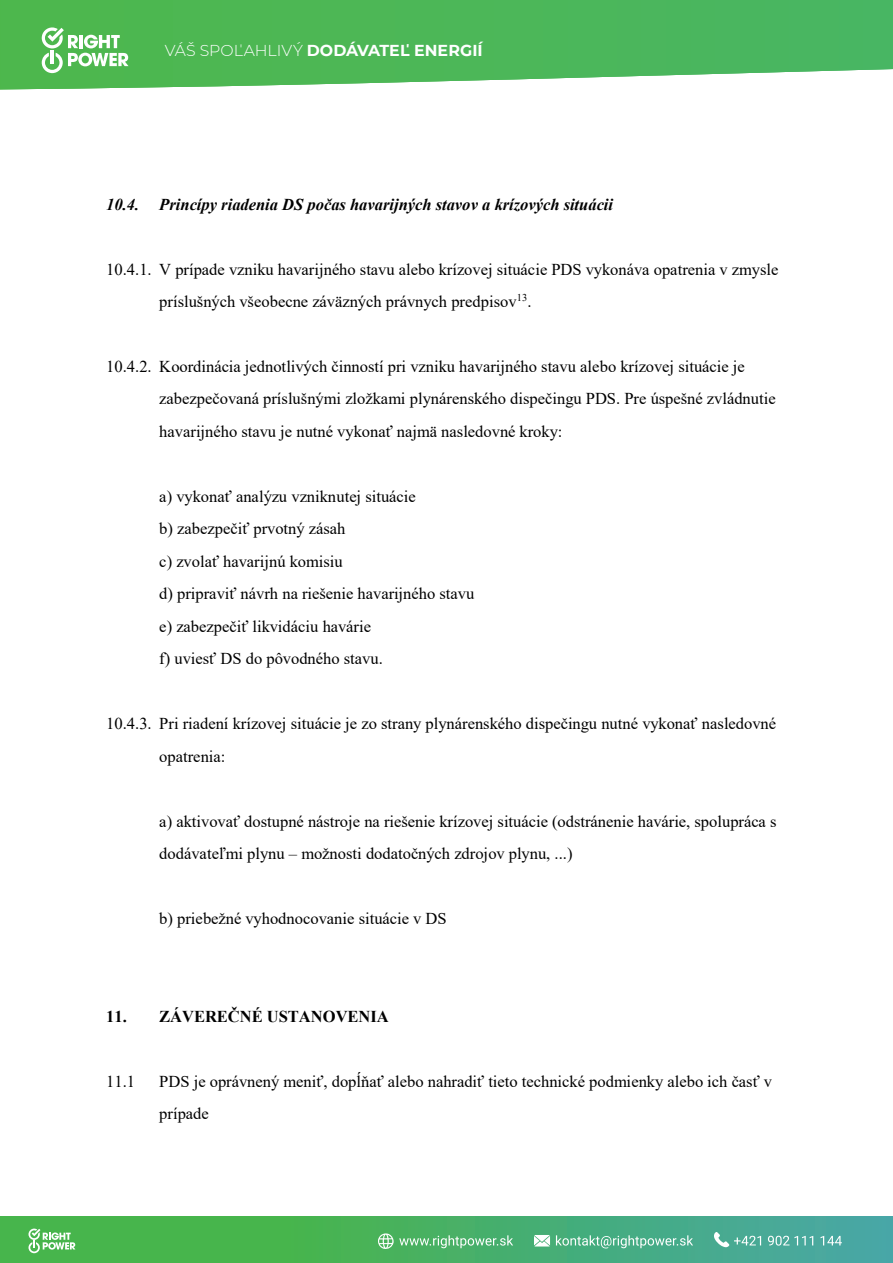
<style>
.page{position:relative;width:893px;height:1263px;background:#fff}
.page>*{position:absolute;margin:0;border:0;box-sizing:border-box;transform-origin:0 0}
.t1{font:16.5px/32.5px "Times New Roman";color:#000}
.t2{font:italic 700 16.5px "Times New Roman";color:#000}
.t3{font:700 16.5px "Times New Roman";letter-spacing:-.005em;color:#000}
.t4{font:700 15.9px "Montserrat";letter-spacing:.005em;color:#fff}
.s1{font-weight:300;font-size:15.75px}
</style>
<div class="page">
<svg style="left:0;top:0;width:893px;height:89px;background:#5dbd68"></svg>
<svg style="left:42px;top:27px;width:87px;height:46px"></svg>
<svg style="left:0;top:1217px;width:893px;height:46px;background:#47b06a"></svg>
<svg style="left:28px;top:1228px;width:47px;height:25px"></svg>
<svg style="left:378px;top:1233px;width:135px;height:17px;background:#6abe81"></svg>
<svg style="left:534px;top:1235px;width:16px;height:11px"></svg>
<svg style="left:556px;top:1235px;width:137px;height:13px;background:#70bfa0"></svg>
<svg style="left:714px;top:1232px;width:128px;height:15px;background:#69b8aa"></svg>
<p class="t4" style="left:165px;top:39px;width:319px"><span class="s1">VÁŠ SPOĽAHLIVÝ</span> DODÁVATEĽ ENERGIÍ</p>
<p class="t2" style="left:106px;top:193px;width:509px">10.4. Princípy riadenia DS počas havarijných stavov a krízových situácii</p>
<p class="t1" style="left:159px;top:252px;width:621px;text-indent:-53px">10.4.1. V prípade vzniku havarijného stavu alebo krízovej situácie PDS vykonáva opatrenia v zmysle príslušných všeobecne záväzných právnych predpisov<sup>13</sup>.</p>
<p class="t1" style="left:159px;top:350px;width:618px;text-indent:-53px">10.4.2. Koordinácia jednotlivých činností pri vzniku havarijného stavu alebo krízovej situácie je zabezpečovaná príslušnými zložkami plynárenského dispečingu PDS. Pre úspešné zvládnutie havarijného stavu je nutné vykonať najmä nasledovné kroky:</p>
<p class="t1" style="left:159px;top:480px;width:317px">a) vykonať analýzu vzniknutej situácie<br>b) zabezpečiť prvotný zásah<br>c) zvolať havarijnú komisiu<br>d) pripraviť návrh na riešenie havarijného stavu e) zabezpečiť likvidáciu havárie<br>f) uviesť DS do pôvodného stavu.</p>
<p class="t1" style="left:159px;top:707px;width:618px;text-indent:-53px">10.4.3. Pri riadení krízovej situácie je zo strany plynárenského dispečingu nutné vykonať nasledovné opatrenia:</p>
<p class="t1" style="left:159px;top:804px;width:619px">a) aktivovať dostupné nástroje na riešenie krízovej situácie (odstránenie havárie, spolupráca s dodávateľmi plynu – možnosti dodatočných zdrojov plynu, ...)</p>
<p class="t1" style="left:159px;top:902px;width:289px">b) priebežné vyhodnocovanie situácie v DS</p>
<p class="t3" style="left:106px;top:1004px;width:284px">11. ZÁVEREČNÉ USTANOVENIA</p>
<p class="t1" style="left:106px;top:1064px;width:30px">11.1</p>
<p class="t1" style="left:159px;top:1064px;width:614px">PDS je oprávnený meniť, dopĺňať alebo nahradiť tieto technické podmienky alebo ich časť v prípade</p>
</div>
